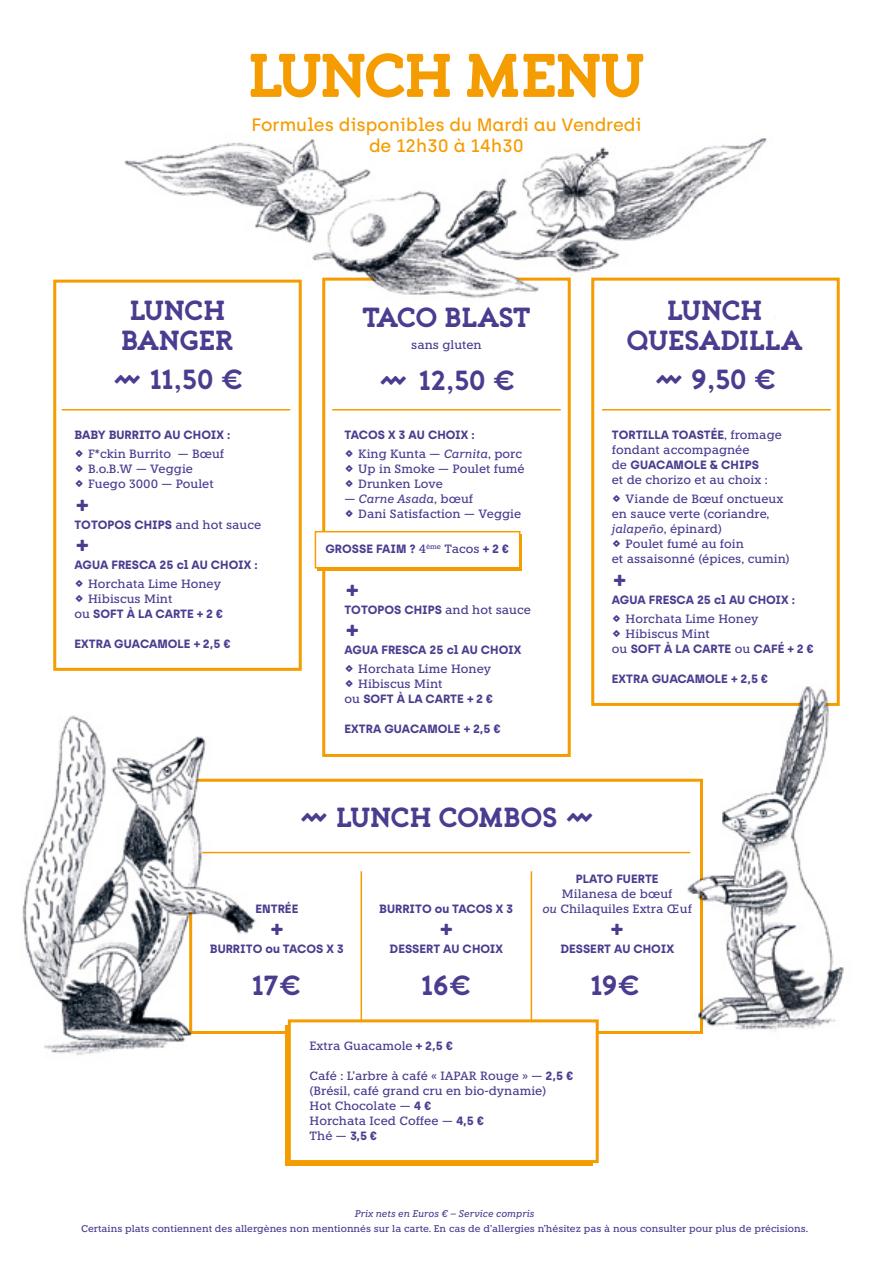
<style>
.page{position:relative;width:893px;height:1263px;background:#fff}
.page>*{position:absolute;margin:0;border:0;box-sizing:border-box;transform-origin:0 0}
.t1{font:900 60px "Nord";letter-spacing:-.045em;color:#f59c00}
.t2{font:900 27px/30px "Nord";letter-spacing:-.02em;color:#4c3c90;text-align:center}
.t3{font:900 24px "Nord";color:#4c3c90}
.t4{font:500 18px/21.6px "Archia";color:#f59c00;text-align:center}
.t5{font:500 12px/15px "Knile";color:#4c3c90}
.t6{font:700 12px "Archia";color:#4c3c90}
.t7{font:500 9.75px "Knile";color:#4c3c90}
.t8{font:italic 500 9.75px "Knile";color:#4c3c90}
.s1{font-family:"Nord";font-weight:900;font-size:13.5px}
.s2{font-family:"Knile";font-weight:500}
.s3{font-style:italic}
.s4{font-family:"Archia";font-weight:700}
</style>
<div class="page">
<div style="left:53px;top:280px;width:249px;height:391px;border:3px solid #f59c00"></div>
<hr style="left:62px;top:409px;width:228px;height:1px;background:#f59c00">
<div style="left:591px;top:278px;width:249px;height:428px;border:3px solid #f59c00"></div>
<hr style="left:602px;top:409px;width:229px;height:1px;background:#f59c00">
<div style="left:322px;top:278px;width:249px;height:479px;border:3px solid #f59c00"></div>
<hr style="left:332px;top:409px;width:229px;height:1px;background:#f59c00">
<div style="left:318px;top:535px;width:204px;height:36px;background:#f59c00"></div>
<div style="left:315px;top:531px;width:205px;height:37px;background:#fff;border:2px solid #f59c00"></div>
<div style="left:189px;top:779px;width:514px;height:255px;background:#fff;border:3px solid #f59c00"></div>
<hr style="left:361px;top:871px;width:1px;height:153px;background:#f59c00">
<hr style="left:531px;top:871px;width:1px;height:153px;background:#f59c00">
<hr style="left:202px;top:852px;width:488px;height:1px;background:#f59c00">
<img style="left:114px;top:138px;width:664px;height:183px">
<img style="left:673px;top:671px;width:171px;height:363px">
<img style="left:22px;top:715px;width:253px;height:340px">
<div style="left:285px;top:1025px;width:308px;height:141px;background:#f59c00"></div>
<div style="left:288px;top:1019px;width:311px;height:144px;background:#fff;border:3px solid #f59c00"></div>
<h1 class="t1" style="left:248px;top:40px;width:399px">LUNCH MENU</h1>
<h3 class="t4" style="left:251px;top:113px;width:392px">Formules disponibles du Mardi au Vendredi de 12h30 à 14h30</h3>
<h2 class="t2" style="left:121px;top:296px;width:114px">LUNCH<br>BANGER</h2>
<h2 class="t2" style="left:112px;top:364px;width:132px">— 11,50 €</h2>
<p class="t6" style="left:74px;top:427px;width:157px">BABY BURRITO AU CHOIX :</p>
<p class="t5" style="left:74px;top:446px;width:151px"><span class="s1">¤</span> F*ckin Burrito — Bœuf <span class="s1">¤</span> B.o.B.W — Veggie<br><span class="s1">¤</span> Fuego 3000 — Poulet</p>
<h3 class="t3" style="left:74px;top:491px;width:17px">+</h3>
<p class="t6" style="left:74px;top:517px;width:188px">TOTOPOS CHIPS <span class="s2">and hot sauce</span></p>
<h3 class="t3" style="left:74px;top:531px;width:17px">+</h3>
<p class="t6" style="left:74px;top:557px;width:185px">AGUA FRESCA 25 cl AU CHOIX :</p>
<p class="t5" style="left:74px;top:577px;width:148px"><span class="s1">¤</span> Horchata Lime Honey <span class="s1">¤</span> Hibiscus Mint</p>
<p class="t6" style="left:74px;top:607px;width:151px"><span class="s2">ou</span> SOFT À LA CARTE + 2 €</p>
<p class="t6" style="left:74px;top:637px;width:158px">EXTRA GUACAMOLE + 2,5 €</p>
<h2 class="t2" style="left:362px;top:303px;width:170px">TACO BLAST</h2>
<p class="t5" style="left:411px;top:337px;width:72px">sans gluten</p>
<h2 class="t2" style="left:378px;top:365px;width:138px">— 12,50 €</h2>
<p class="t6" style="left:344px;top:427px;width:132px">TACOS X 3 AU CHOIX :</p>
<p class="t5" style="left:344px;top:446px;width:182px"><span class="s1">¤</span> King Kunta — <span class="s3">Carnita</span>, porc <span class="s1">¤</span> Up in Smoke — Poulet fumé <span class="s1">¤</span> Drunken Love</p>
<p class="t5" style="left:344px;top:491px;width:178px">— <span class="s3">Carne Asada</span>, bœuf<br><span class="s1">¤</span> Dani Satisfaction — Veggie</p>
<p class="t6" style="left:325px;top:542px;width:185px">GROSSE FAIM ? <span class="s2">4</span><sup>ème</sup> <span class="s2">Tacos</span> + 2 €</p>
<h3 class="t3" style="left:344px;top:576px;width:17px">+</h3>
<p class="t6" style="left:344px;top:602px;width:188px">TOTOPOS CHIPS <span class="s2">and hot sauce</span></p>
<h3 class="t3" style="left:344px;top:616px;width:17px">+</h3>
<p class="t6" style="left:344px;top:643px;width:178px">AGUA FRESCA 25 cl AU CHOIX</p>
<p class="t5" style="left:344px;top:662px;width:148px"><span class="s1">¤</span> Horchata Lime Honey <span class="s1">¤</span> Hibiscus Mint</p>
<p class="t6" style="left:344px;top:692px;width:151px"><span class="s2">ou</span> SOFT À LA CARTE + 2 €</p>
<p class="t6" style="left:344px;top:722px;width:158px">EXTRA GUACAMOLE + 2,5 €</p>
<h2 class="t2" style="left:626px;top:296px;width:178px">LUNCH<br>QUESADILLA</h2>
<h2 class="t2" style="left:654px;top:364px;width:124px">— 9,50 €</h2>
<p class="t6" style="left:612px;top:427px;width:172px">TORTILLA TOASTÉE<span class="s2">, fromage</span></p>
<p class="t5" style="left:612px;top:442px;width:139px">fondant accompagnée</p>
<p class="t6" style="left:612px;top:457px;width:149px"><span class="s2">de</span> GUACAMOLE &amp; CHIPS</p>
<p class="t5" style="left:612px;top:470px;width:173px;line-height:19.2px">et de chorizo et au choix :<br><span class="s1">¤</span> Viande de Bœuf onctueux</p>
<p class="t5" style="left:612px;top:506px;width:179px">en sauce verte (coriandre, <span class="s3">jalapeño</span>, épinard)<br><span class="s1">¤</span> Poulet fumé au foin<br>et assaisonné (épices, cumin)</p>
<h3 class="t3" style="left:612px;top:566px;width:17px">+</h3>
<p class="t6" style="left:612px;top:592px;width:185px">AGUA FRESCA 25 cl AU CHOIX :</p>
<p class="t5" style="left:612px;top:611px;width:148px"><span class="s1">¤</span> Horchata Lime Honey <span class="s1">¤</span> Hibiscus Mint</p>
<p class="t6" style="left:612px;top:641px;width:204px"><span class="s2">ou</span> SOFT À LA CARTE <span class="s2">ou</span> CAFÉ + 2 €</p>
<p class="t6" style="left:612px;top:671px;width:158px">EXTRA GUACAMOLE + 2,5 €</p>
<h2 class="t2" style="left:299px;top:803px;width:298px">— LUNCH COMBOS —</h2>
<p class="t6" style="left:256px;top:901px;width:44px">ENTRÉE</p>
<h3 class="t3" style="left:269px;top:915px;width:17px">+</h3>
<p class="t6" style="left:210px;top:941px;width:136px">BURRITO ou TACOS X 3</p>
<h2 class="t2" style="left:252px;top:970px;width:50px">17€</h2>
<p class="t6" style="left:379px;top:901px;width:136px">BURRITO ou TACOS X 3</p>
<h3 class="t3" style="left:438px;top:915px;width:17px">+</h3>
<p class="t6" style="left:390px;top:941px;width:115px">DESSERT AU CHOIX</p>
<h2 class="t2" style="left:421px;top:970px;width:51px">16€</h2>
<p class="t6" style="left:576px;top:871px;width:84px">PLATO FUERTE</p>
<p class="t5" style="left:542px;top:886px;width:151px;text-align:center">Milanesa de bœuf<br><span class="s3">ou</span> Chilaquiles Extra Œuf</p>
<h3 class="t3" style="left:609px;top:915px;width:17px">+</h3>
<p class="t6" style="left:560px;top:941px;width:115px">DESSERT AU CHOIX</p>
<h2 class="t2" style="left:590px;top:970px;width:51px">19€</h2>
<p class="t5" style="left:310px;top:1038px;width:145px">Extra Guacamole <span class="s4">+ 2,5 €</span></p>
<p class="t5" style="left:310px;top:1068px;width:266px">Café : L’arbre à café « IAPAR Rouge » — <span class="s4">2,5 € </span>(Brésil, café grand cru en bio-dynamie)<br>Hot Chocolate — <span class="s4">4 €<br></span>Horchata Iced Coffee — <span class="s4">4,5 €<br></span>Thé — <span class="s4">3,5 €</span></p>
<p class="t8" style="left:355px;top:1207px;width:181px">Prix nets en Euros € – Service compris</p>
<p class="t7" style="left:81px;top:1222px;width:728px">Certains plats contiennent des allergènes non mentionnés sur la carte. En cas de d’allergies n’hésitez pas à nous consulter pour plus de précisions.</p>
</div>
